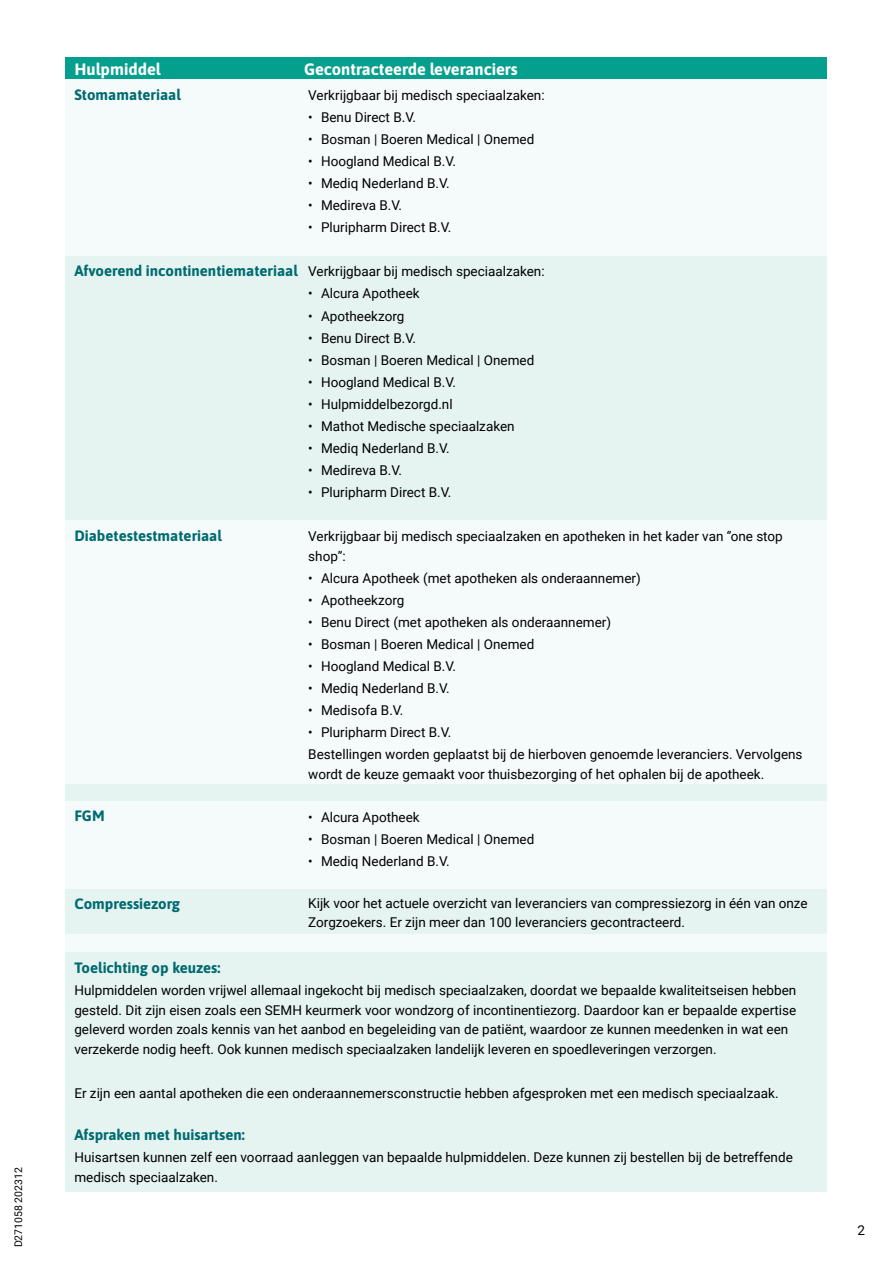
<style>
.page{position:relative;width:893px;height:1263px;background:#fff}
.page>*{position:absolute;margin:0;border:0;box-sizing:border-box;transform-origin:0 0}
.Tussenkopje_met_arcering_petrol{font:700 16.5px "Asap";color:#fff}
.Plat2met_arcering{font:700 15px "Asap";color:#006b70}
.Plat1_tabel{font:700 15px "Asap";color:#006b70}
.Plat2met_arcering-2{font:13.5px/19.5px "Roboto";color:#000}
.Plat1_tabel-2{font:13.5px/19.5px "Roboto";color:#000}
.t1{font:10.5px "Roboto";color:#000}
.s1{font-family:"Asap";font-weight:700;font-size:15px;color:#006b70}
</style>
<div class="page">
<div style="left:66px;top:57px;width:761px;height:24px;background:#059f8e"></div>
<div style="left:66px;top:80px;width:761px;height:30px;background:#f5fafa"></div>
<div style="left:66px;top:106px;width:761px;height:26px;background:#f5fafa"></div>
<div style="left:66px;top:128px;width:761px;height:26px;background:#f5fafa"></div>
<div style="left:66px;top:150px;width:761px;height:26px;background:#f5fafa"></div>
<div style="left:66px;top:172px;width:761px;height:26px;background:#f5fafa"></div>
<div style="left:66px;top:194px;width:761px;height:26px;background:#f5fafa"></div>
<div style="left:66px;top:216px;width:761px;height:26px;background:#f5fafa"></div>
<div style="left:66px;top:238px;width:761px;height:26px;background:#f5fafa"></div>
<div style="left:66px;top:256px;width:761px;height:30px;background:#e5f3f1"></div>
<div style="left:66px;top:276px;width:761px;height:32px;background:#e5f3f1"></div>
<div style="left:66px;top:298px;width:761px;height:32px;background:#e5f3f1"></div>
<div style="left:66px;top:320px;width:761px;height:32px;background:#e5f3f1"></div>
<div style="left:66px;top:342px;width:761px;height:32px;background:#e5f3f1"></div>
<div style="left:66px;top:364px;width:761px;height:32px;background:#e5f3f1"></div>
<div style="left:66px;top:386px;width:761px;height:32px;background:#e5f3f1"></div>
<div style="left:66px;top:408px;width:761px;height:32px;background:#e5f3f1"></div>
<div style="left:66px;top:430px;width:761px;height:33px;background:#e5f3f1"></div>
<div style="left:66px;top:452px;width:761px;height:33px;background:#e5f3f1"></div>
<div style="left:66px;top:474px;width:761px;height:33px;background:#e5f3f1"></div>
<div style="left:66px;top:502px;width:761px;height:27px;background:#e5f3f1"></div>
<div style="left:66px;top:521px;width:761px;height:49px;background:#f5fafa"></div>
<div style="left:66px;top:566px;width:761px;height:26px;background:#f5fafa"></div>
<div style="left:66px;top:588px;width:761px;height:26px;background:#f5fafa"></div>
<div style="left:66px;top:610px;width:761px;height:26px;background:#f5fafa"></div>
<div style="left:66px;top:632px;width:761px;height:26px;background:#f5fafa"></div>
<div style="left:66px;top:654px;width:761px;height:26px;background:#f5fafa"></div>
<div style="left:66px;top:676px;width:761px;height:27px;background:#f5fafa"></div>
<div style="left:66px;top:698px;width:761px;height:27px;background:#f5fafa"></div>
<div style="left:66px;top:720px;width:761px;height:27px;background:#f5fafa"></div>
<div style="left:66px;top:742px;width:761px;height:46px;background:#f5fafa"></div>
<div style="left:66px;top:784px;width:761px;height:26px;background:#e5f3f1"></div>
<div style="left:66px;top:801px;width:761px;height:30px;background:#f5fafa"></div>
<div style="left:66px;top:827px;width:761px;height:26px;background:#f5fafa"></div>
<div style="left:66px;top:849px;width:761px;height:26px;background:#f5fafa"></div>
<div style="left:66px;top:871px;width:761px;height:26px;background:#f5fafa"></div>
<div style="left:66px;top:889px;width:761px;height:50px;background:#e5f3f1"></div>
<div style="left:66px;top:934px;width:761px;height:27px;background:#f5fafa"></div>
<div style="left:66px;top:952px;width:761px;height:31px;background:#e5f3f1"></div>
<div style="left:66px;top:978px;width:761px;height:85px;background:#e5f3f1"></div>
<div style="left:66px;top:1059px;width:761px;height:26px;background:#e5f3f1"></div>
<div style="left:66px;top:1081px;width:761px;height:26px;background:#e5f3f1"></div>
<div style="left:66px;top:1098px;width:761px;height:30px;background:#e5f3f1"></div>
<div style="left:66px;top:1120px;width:761px;height:30px;background:#e5f3f1"></div>
<div style="left:66px;top:1146px;width:761px;height:45px;background:#e5f3f1"></div>
<p class="t1" style="left:11px;top:1247px;width:82px;rotate:-90deg">D271058 202312</p>
<p class="Tussenkopje_met_arcering_petrol" style="left:74px;top:58px;width:88px">Hulpmiddel</p>
<p class="Tussenkopje_met_arcering_petrol" style="left:304px;top:58px;width:215px">Gecontracteerde leveranciers</p>
<p class="Plat1_tabel" style="left:74px;top:84px;width:108px">Stomamateriaal</p>
<p class="Plat1_tabel-2" style="left:308px;top:85px;width:238px">Verkrijgbaar bij medisch speciaalzaken:</p>
<p class="Plat2met_arcering-2" style="left:308px;top:107px;width:109px">• Benu Direct B.V.</p>
<p class="Plat2met_arcering-2" style="left:308px;top:129px;width:228px">• Bosman | Boeren Medical | Onemed</p>
<p class="Plat2met_arcering-2" style="left:308px;top:151px;width:149px">• Hoogland Medical B.V.</p>
<p class="Plat2met_arcering-2" style="left:308px;top:173px;width:143px">• Mediq Nederland B.V.</p>
<p class="Plat2met_arcering-2" style="left:308px;top:195px;width:95px">• Medireva B.V.</p>
<p class="Plat2met_arcering-2" style="left:308px;top:217px;width:145px">• Pluripharm Direct B.V.</p>
<p class="Plat2met_arcering-2" style="left:74px;top:261px;width:472px"><span class="s1">Afvoerend incontinentiemateriaal</span> Verkrijgbaar bij medisch speciaalzaken:</p>
<p class="Plat2met_arcering-2" style="left:308px;top:283px;width:113px">• Alcura Apotheek</p>
<p class="Plat2met_arcering-2" style="left:308px;top:305px;width:98px">• Apotheekzorg</p>
<p class="Plat2met_arcering-2" style="left:308px;top:327px;width:109px">• Benu Direct B.V.</p>
<p class="Plat2met_arcering-2" style="left:308px;top:350px;width:228px">• Bosman | Boeren Medical | Onemed</p>
<p class="Plat2met_arcering-2" style="left:308px;top:372px;width:149px">• Hoogland Medical B.V.</p>
<p class="Plat2met_arcering-2" style="left:308px;top:394px;width:146px">• Hulpmiddelbezorgd.nl</p>
<p class="Plat2met_arcering-2" style="left:308px;top:416px;width:208px">• Mathot Medische speciaalzaken</p>
<p class="Plat2met_arcering-2" style="left:308px;top:438px;width:143px">• Mediq Nederland B.V.</p>
<p class="Plat2met_arcering-2" style="left:308px;top:460px;width:95px">• Medireva B.V.</p>
<p class="Plat2met_arcering-2" style="left:308px;top:482px;width:145px">• Pluripharm Direct B.V.</p>
<p class="Plat1_tabel" style="left:74px;top:525px;width:149px">Diabetestestmateriaal</p>
<p class="Plat1_tabel-2" style="left:308px;top:526px;width:476px">Verkrijgbaar bij medisch speciaalzaken en apotheken in het kader van ‘’one stop shop’’:</p>
<p class="Plat2met_arcering-2" style="left:308px;top:567px;width:334px">• Alcura Apotheek (met apotheken als onderaannemer)</p>
<p class="Plat2met_arcering-2" style="left:308px;top:590px;width:98px">• Apotheekzorg</p>
<p class="Plat2met_arcering-2" style="left:308px;top:612px;width:304px">• Benu Direct (met apotheken als onderaannemer)</p>
<p class="Plat2met_arcering-2" style="left:308px;top:634px;width:228px">• Bosman | Boeren Medical | Onemed</p>
<p class="Plat2met_arcering-2" style="left:308px;top:656px;width:149px">• Hoogland Medical B.V.</p>
<p class="Plat2met_arcering-2" style="left:308px;top:678px;width:143px">• Mediq Nederland B.V.</p>
<p class="Plat2met_arcering-2" style="left:308px;top:700px;width:97px">• Medisofa B.V.</p>
<p class="Plat2met_arcering-2" style="left:308px;top:722px;width:145px">• Pluripharm Direct B.V.</p>
<p class="Plat1_tabel-2" style="left:308px;top:744px;width:496px">Bestellingen worden geplaatst bij de hierboven genoemde leveranciers. Vervolgens wordt de keuze gemaakt voor thuisbezorging of het ophalen bij de apotheek.</p>
<p class="Plat1_tabel" style="left:74px;top:805px;width:32px">FGM</p>
<p class="Plat2met_arcering-2" style="left:308px;top:807px;width:113px">• Alcura Apotheek</p>
<p class="Plat2met_arcering-2" style="left:308px;top:829px;width:228px">• Bosman | Boeren Medical | Onemed</p>
<p class="Plat2met_arcering-2" style="left:308px;top:851px;width:143px">• Mediq Nederland B.V.</p>
<p class="Plat2met_arcering" style="left:74px;top:894px;width:107px">Compressiezorg</p>
<p class="Plat2met_arcering-2" style="left:308px;top:893px;width:501px">Kijk voor het actuele overzicht van leveranciers van compressiezorg in één van onze<br>Zorgzoekers. Er zijn meer dan 100 leveranciers gecontracteerd.</p>
<p class="Plat2met_arcering" style="left:74px;top:957px;width:148px">Toelichting op keuzes:</p>
<p class="Plat2met_arcering-2" style="left:74px;top:980px;width:723px">Hulpmiddelen worden vrijwel allemaal ingekocht bij medisch speciaalzaken, doordat we bepaalde kwaliteitseisen hebben gesteld. Dit zijn eisen zoals een SEMH keurmerk voor wondzorg of incontinentiezorg. Daardoor kan er bepaalde expertise geleverd worden zoals kennis van het aanbod en begeleiding van de patiënt, waardoor ze kunnen meedenken in wat een verzekerde nodig heeft. Ook kunnen medisch speciaalzaken landelijk leveren en spoedleveringen verzorgen.</p>
<p class="Plat2met_arcering-2" style="left:74px;top:1082px;width:706px">Er zijn een aantal apotheken die een onderaannemersconstructie hebben afgesproken met een medisch speciaalzaak.</p>
<p class="Plat2met_arcering" style="left:74px;top:1124px;width:172px">Afspraken met huisartsen:</p>
<p class="Plat2met_arcering-2" style="left:74px;top:1147px;width:720px">Huisartsen kunnen zelf een voorraad aanleggen van bepaalde hulpmiddelen. Deze kunnen zij bestellen bij de betreffende medisch speciaalzaken.</p>
<p class="Plat2met_arcering-2" style="left:857px;top:1220px;width:9px">2</p>
</div>
